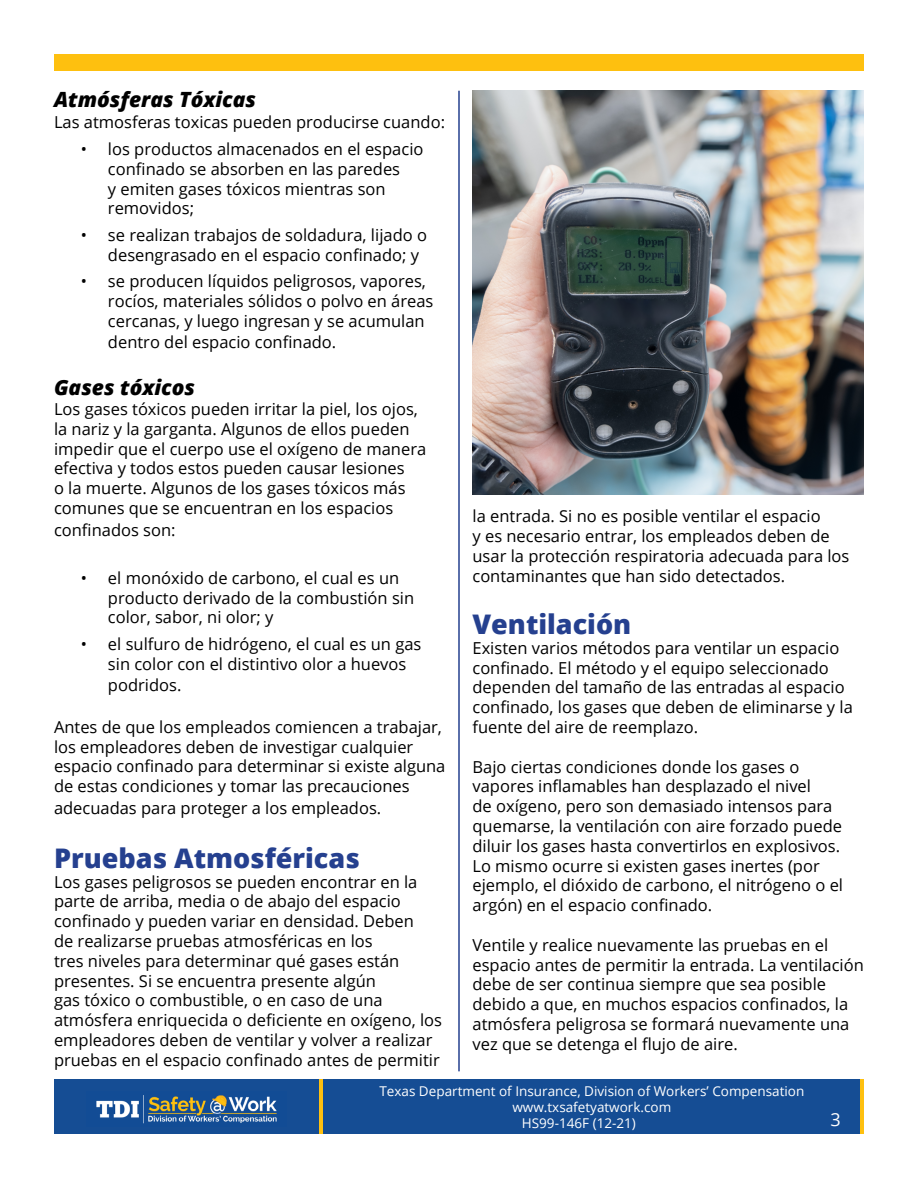
<style>
.page{position:relative;width:918px;height:1188px;background:#fff}
.page>*{position:absolute;margin:0;border:0;box-sizing:border-box;transform-origin:0 0}
.t1{font:800 27px "Open Sans";color:#25408f}
.t2{font:italic 800 21px "Open Sans";color:#000}
.t3{font:18px "Open Sans";color:#fff}
.t4{font:16.5px/19.8px "Open Sans";color:#000}
.t5{font:13.5px "Open Sans";color:#fff}
</style>
<div class="page">
<img style="left:472px;top:91px;width:392px;height:404px">
<div style="left:54px;top:1080px;width:810px;height:54px;background:#154d94"></div>
<img style="left:96px;top:1095px;width:181px;height:29px">
<hr style="left:860px;top:1080px;width:4px;height:54px;background:#fec00f">
<hr style="left:319px;top:1080px;width:4px;height:54px;background:#fec00f">
<hr style="left:458px;top:91px;width:2px;height:980px;background:#25408f">
<div style="left:54px;top:54px;width:810px;height:17px;background:#fec00f"></div>
<p class="t2" style="left:54px;top:83px;width:204px">Atmósferas Tóxicas</p>
<p class="t4" style="left:54px;top:112px;width:393px">Las atmosferas toxicas pueden producirse cuando:</p>
<p class="t4" style="left:108px;top:139px;width:317px;text-indent:-27px">• los productos almacenados en el espacio confinado se absorben en las paredes<br>y emiten gases tóxicos mientras son removidos;</p>
<p class="t4" style="left:108px;top:225px;width:321px;text-indent:-27px">• se realizan trabajos de soldadura, lijado o desengrasado en el espacio confinado; y</p>
<p class="t4" style="left:108px;top:271px;width:327px;text-indent:-27px">• se producen líquidos peligrosos, vapores, rocíos, materiales sólidos o polvo en áreas cercanas, y luego ingresan y se acumulan</p>
<p class="t4" style="left:108px;top:332px;width:230px">dentro del espacio confinado.</p>
<p class="t2" style="left:54px;top:372px;width:143px">Gases tóxicos</p>
<p class="t4" style="left:54px;top:399px;width:374px">Los gases tóxicos pueden irritar la piel, los ojos, la nariz y la garganta. Algunos de ellos pueden impedir que el cuerpo use el oxígeno de manera efectiva y todos estos pueden causar lesiones<br>o la muerte. Algunos de los gases tóxicos más comunes que se encuentran en los espacios</p>
<p class="t4" style="left:54px;top:519px;width:123px">confinados son:</p>
<p class="t4" style="left:108px;top:567px;width:308px;text-indent:-27px">• el monóxido de carbono, el cual es un producto derivado de la combustión sin color, sabor, ni olor; y</p>
<p class="t4" style="left:108px;top:634px;width:315px;text-indent:-27px">• el sulfuro de hidrógeno, el cual es un gas sin color con el distintivo olor a huevos</p>
<p class="t4" style="left:108px;top:675px;width:75px">podridos.</p>
<p class="t4" style="left:54px;top:716px;width:393px">Antes de que los empleados comiencen a trabajar, los empleadores deben de investigar cualquier espacio confinado para determinar si existe alguna de estas condiciones y tomar las precauciones</p>
<p class="t4" style="left:54px;top:797px;width:329px">adecuadas para proteger a los empleados.</p>
<h1 class="t1" style="left:54px;top:837px;width:307px">Pruebas Atmosféricas</h1>
<p class="t4" style="left:54px;top:871px;width:390px">Los gases peligrosos se pueden encontrar en la parte de arriba, media o de abajo del espacio confinado y pueden variar en densidad. Deben<br>de realizarse pruebas atmosféricas en los<br>tres niveles para determinar qué gases están presentes. Si se encuentra presente algún<br>gas tóxico o combustible, o en caso de una atmósfera enriquecida o deficiente en oxígeno, los empleadores deben de ventilar y volver a realizar pruebas en el espacio confinado antes de permitir</p>
<p class="t4" style="left:472px;top:506px;width:378px">la entrada. Si no es posible ventilar el espacio<br>y es necesario entrar, los empleados deben de usar la protección respiratoria adecuada para los contaminantes que han sido detectados.</p>
<h1 class="t1" style="left:472px;top:604px;width:160px">Ventilación</h1>
<p class="t4" style="left:472px;top:637px;width:382px">Existen varios métodos para ventilar un espacio confinado. El método y el equipo seleccionado dependen del tamaño de las entradas al espacio confinado, los gases que deben de eliminarse y la fuente del aire de reemplazo.</p>
<p class="t4" style="left:472px;top:756px;width:372px">Bajo ciertas condiciones donde los gases o vapores inflamables han desplazado el nivel<br>de oxígeno, pero son demasiado intensos para quemarse, la ventilación con aire forzado puede diluir los gases hasta convertirlos en explosivos.<br>Lo mismo ocurre si existen gases inertes (por ejemplo, el dióxido de carbono, el nitrógeno o el argón) en el espacio confinado.</p>
<p class="t4" style="left:472px;top:934px;width:393px">Ventile y realice nuevamente las pruebas en el espacio antes de permitir la entrada. La ventilación debe de ser continua siempre que sea posible debido a que, en muchos espacios confinados, la atmósfera peligrosa se formará nuevamente una vez que se detenga el flujo de aire.</p>
<p class="t5" style="left:379px;top:1082px;width:426px">Texas Department of Insurance, Division of Workers’ Compensation</p>
<p class="t5" style="left:512px;top:1098px;width:160px">www.txsafetyatwork.com</p>
<p class="t5" style="left:522px;top:1114px;width:116px">HS99-146F (12-21)</p>
<p class="t3" style="left:831px;top:1107px;width:12px">3</p>
</div>
